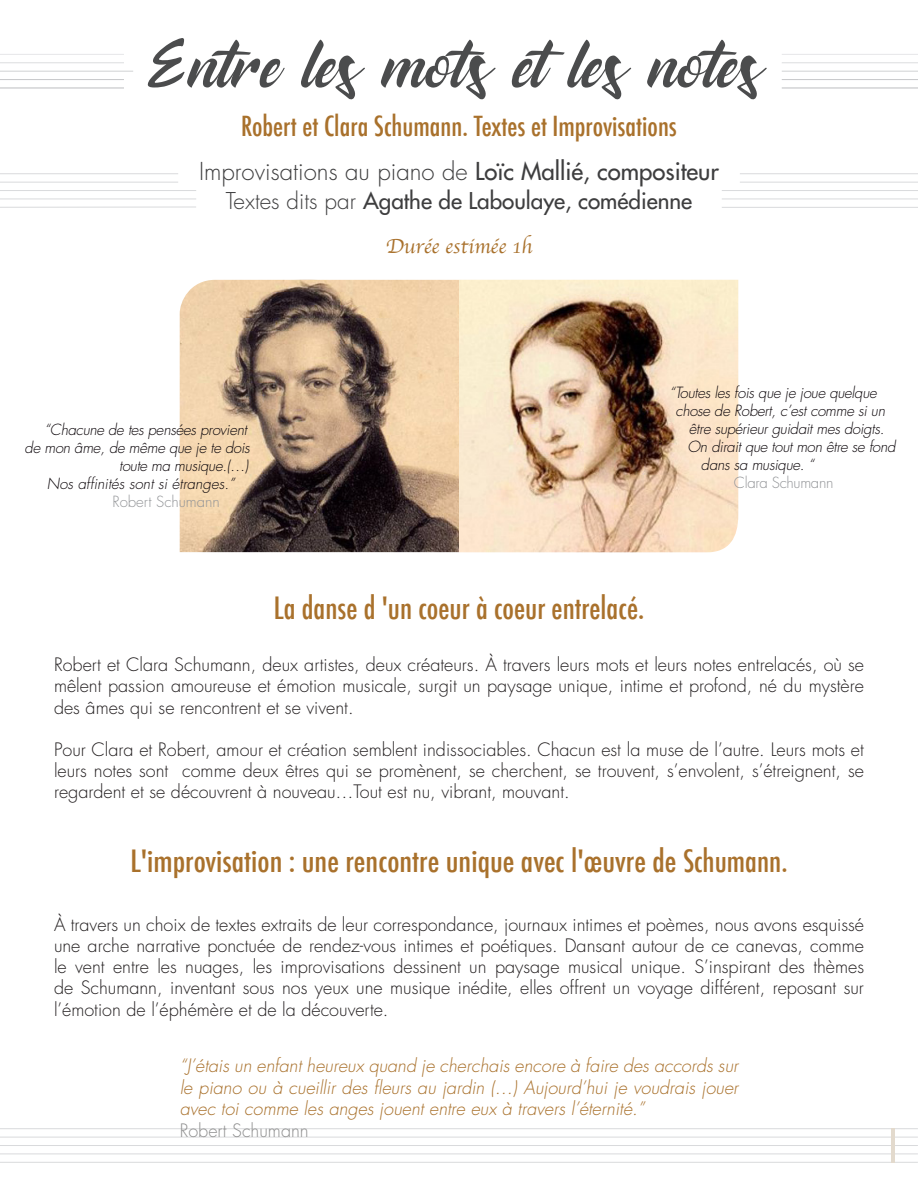
<style>
.page{position:relative;width:918px;height:1188px;background:#fff}
.page>*{position:absolute;margin:0;border:0;box-sizing:border-box;transform-origin:0 0}
.t1{font:67.5px "Andallan";color:#4b4c4d}
.t2{font:500 condensed 30px "Futura";color:#a9712c;scale:1.05 1}
.t3{font:500 condensed 30px "Futura";color:#a9712c}
.t4{font:500 condensed 27px "Futura";color:#a9712c}
.t5{font:300 24px "Futura Std";color:#3e3e3f}
.t6{font:500 22.5px "Futura Std";color:#3e3e3f}
.t7{font:21px "Apple Chancery";color:#a9712c}
.t8{font:300 18px/21.1px "Futura Std";color:#231f20;text-align:justify}
.t9{font:italic 300 18px/21.6px "Futura Std";color:#a9712c;text-align:justify}
.t10{font:300 18px "Futura Std";color:#8e8e8e}
.t11{font:italic 300 15px "Futura Std";letter-spacing:-.02em;color:#0c060a}
.t12{font:italic 300 15px "Futura Std";color:#0c060a}
.t13{font:300 15px "Futura Std";color:#939598}
.t14{font:300 15px "Futura Std";letter-spacing:-.02em;color:#939598}
.s1{font-weight:500}
.s2{font-weight:300}
</style>
<div class="page">
<hr style="left:0;top:1128px;width:918px;height:1px;background:#d9dadc">
<hr style="left:0;top:1137px;width:918px;height:1px;background:#d9dadc">
<hr style="left:0;top:1145px;width:918px;height:1px;background:#d9dadc">
<hr style="left:0;top:1154px;width:918px;height:1px;background:#d9dadc">
<hr style="left:0;top:1162px;width:918px;height:1px;background:#d9dadc">
<hr style="left:0;top:54px;width:124px;height:1px;background:#e6e7e9">
<hr style="left:0;top:62px;width:124px;height:1px;background:#dcdddf">
<hr style="left:0;top:71px;width:133px;height:1px;background:#d1d2d4">
<hr style="left:0;top:79px;width:124px;height:1px;background:#c7c8ca">
<hr style="left:0;top:88px;width:124px;height:1px;background:#bcbdc0">
<hr style="left:782px;top:54px;width:136px;height:1px;background:#e6e7e9">
<hr style="left:782px;top:62px;width:136px;height:1px;background:#dcdddf">
<hr style="left:782px;top:71px;width:136px;height:1px;background:#d1d2d4">
<hr style="left:782px;top:79px;width:136px;height:1px;background:#c7c8ca">
<hr style="left:782px;top:88px;width:136px;height:1px;background:#bcbdc0">
<hr style="left:0;top:173px;width:178px;height:1px;background:#d9dadc">
<hr style="left:0;top:182px;width:178px;height:1px;background:#d9dadc">
<hr style="left:0;top:190px;width:196px;height:1px;background:#d9dadc">
<hr style="left:0;top:199px;width:196px;height:1px;background:#d9dadc">
<hr style="left:0;top:207px;width:196px;height:1px;background:#d9dadc">
<hr style="left:740px;top:173px;width:178px;height:1px;background:#d9dadc">
<hr style="left:740px;top:182px;width:178px;height:1px;background:#d9dadc">
<hr style="left:722px;top:190px;width:196px;height:1px;background:#d9dadc">
<hr style="left:722px;top:199px;width:196px;height:1px;background:#d9dadc">
<hr style="left:722px;top:207px;width:196px;height:1px;background:#d9dadc">
<hr style="left:892px;top:1128px;width:3px;height:35px;background:#e3dacd">
<hr style="left:891px;top:1128px;width:1px;height:35px;background:#e3dacd">
<img style="left:180px;top:280px;width:558px;height:272px">
<h1 class="t1" style="left:153px;top:31px;width:613px">Entre les mots et les notes</h1>
<h3 class="t4" style="left:241px;top:110px;width:437px">Robert et Clara Schumann. Textes et Improvisations</h3>
<h3 class="t5" style="left:199px;top:157px;width:521px">Improvisations au piano de <span class="s1">Loïc Mallié, compositeur</span></h3>
<p class="t6" style="left:226px;top:187px;width:468px"><span class="s2">Textes dits par</span> Agathe de Laboulaye, comédienne</p>
<p class="t7" style="left:386px;top:230px;width:148px">Durée estimée 1h</p>
<p class="t11" style="left:44px;top:421px;width:204px">“Chacune de tes pensées provient</p>
<p class="t11" style="left:25px;top:439px;width:227px">de mon âme, de même que je te dois</p>
<p class="t11" style="left:119px;top:457px;width:131px">toute ma musique.(…)</p>
<p class="t12" style="left:47px;top:475px;width:190px">Nos affinités sont si étranges.”</p>
<p class="t13" style="left:112px;top:493px;width:109px">Robert Schumann</p>
<p class="t11" style="left:669px;top:383px;width:209px">“Toutes les fois que je joue quelque</p>
<p class="t11" style="left:675px;top:401px;width:211px">chose de Robert, c’est comme si un</p>
<p class="t11" style="left:689px;top:419px;width:197px">être supérieur guidait mes doigts.</p>
<p class="t11" style="left:687px;top:437px;width:210px">On dirait que tout mon être se fond</p>
<p class="t11" style="left:701px;top:455px;width:115px">dans sa musique. “</p>
<p class="t14" style="left:734px;top:473px;width:101px">Clara Schumann</p>
<h2 class="t3" style="left:274px;top:589px;width:372px">La danse d 'un coeur à coeur entrelacé.</h2>
<p class="t8" style="left:54px;top:654px;width:812px">Robert et Clara Schumann, deux artistes, deux créateurs. À travers leurs mots et leurs notes entrelacés, où se mêlent passion amoureuse et émotion musicale, surgit un paysage unique, intime et profond, né du mystère des âmes qui se rencontrent et se vivent.</p>
<p class="t8" style="left:54px;top:739px;width:811px">Pour Clara et Robert, amour et création semblent indissociables. Chacun est la muse de l’autre. Leurs mots et leurs notes sont comme deux êtres qui se promènent, se cherchent, se trouvent, s’envolent, s’étreignent, se regardent et se découvrent à nouveau…Tout est nu, vibrant, mouvant.</p>
<h2 class="t2" style="left:130px;top:843px;width:627px">L'improvisation : une rencontre unique avec l'œuvre de Schumann.</h2>
<p class="t8" style="left:54px;top:915px;width:812px">À travers un choix de textes extraits de leur correspondance, journaux intimes et poèmes, nous avons esquissé une arche narrative ponctuée de rendez-vous intimes et poétiques. Dansant autour de ce canevas, comme le vent entre les nuages, les improvisations dessinent un paysage musical unique. S’inspirant des thèmes de Schumann, inventant sous nos yeux une musique inédite, elles offrent un voyage différent, reposant sur l’émotion de l’éphémère et de la découverte.</p>
<p class="t9" style="left:180px;top:1055px;width:560px">“J’étais un enfant heureux quand je cherchais encore à faire des accords sur le piano ou à cueillir des fleurs au jardin (…) Aujourd’hui je voudrais jouer avec toi comme les anges jouent entre eux à travers l’éternité.”</p>
<p class="t10" style="left:180px;top:1119px;width:131px">Robert Schumann</p>
</div>
